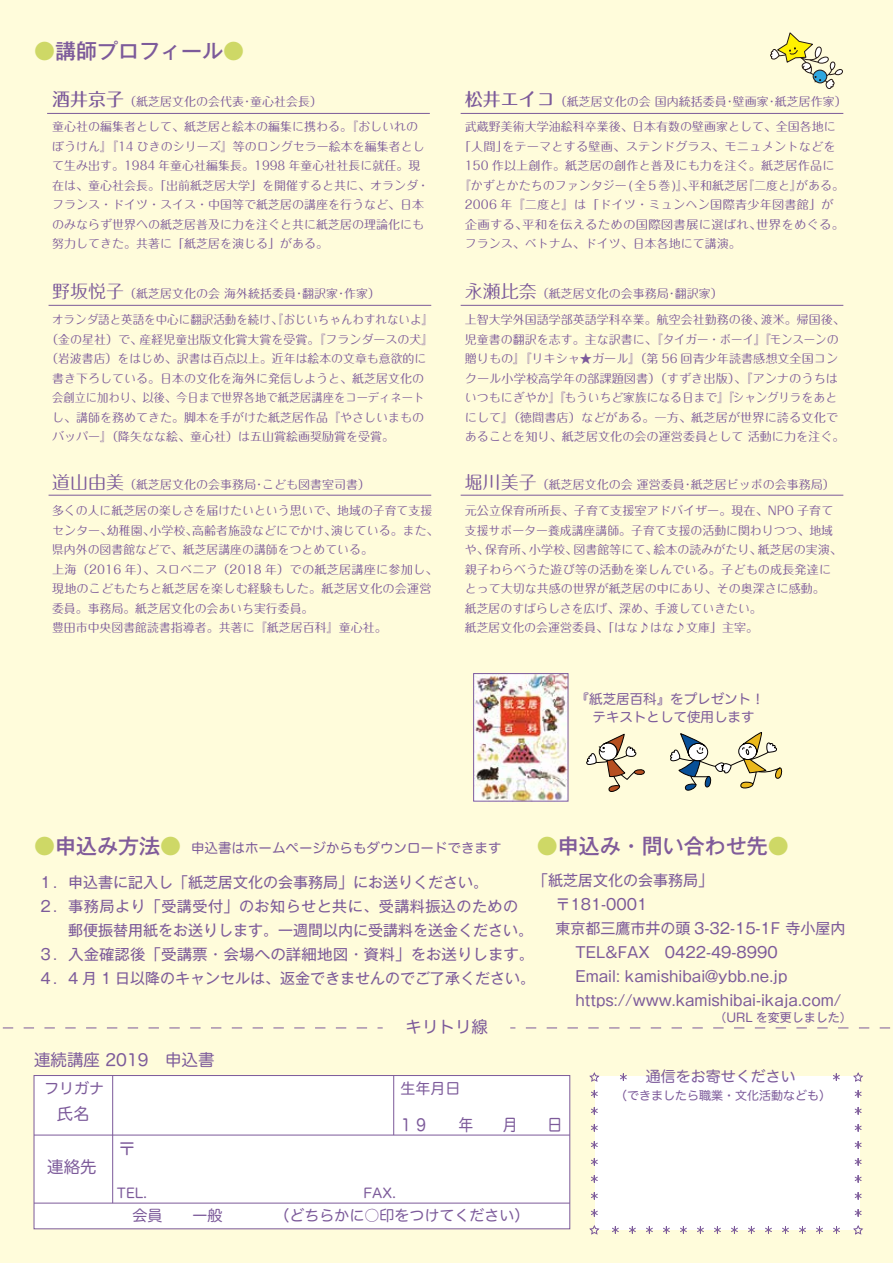
<style>
.page{position:relative;width:893px;height:1263px;background:#fffcdb}
.page>*{position:absolute;margin:0;border:0;box-sizing:border-box;transform-origin:0 0}
.t1{font:500 21px "Gothic MB101 Pro";color:#805b9a}
.t2{font:500 21px "Gothic MB101 Pro";color:#7c5a9a}
.t3{font:16.5px "Hira Maru Pro W4";color:#7c5a9a}
.t4{font:15px/24px "Gothic MB101 Pro";color:#7c5a9a}
.t5{font:15px "Hira Maru Pro W4";color:#7c5a9a}
.t6{font:13.5px/18px "Hira Maru Pro W4";color:#7c5a9a;text-align:center}
.t7{font:12px/19.5px "Maru Fo Pro";color:#7c5a9a}
.t8{font:12px "Maru Fo Pro";color:#7c5a9a;scale:.96 1}
.t9{font:12px "Maru Fo Pro";color:#7c5a9a;scale:.94 1}
.t10{font:12px "Maru Fo Pro";color:#7c5a9a;scale:1.04 1}
.t11{font:12px "Hira Maru Pro W4";color:#7c5a9a}
.s1{color:#ced866}
.s2{font-weight:500;font-size:18px}
.s3{font-size:18px}
</style>
<div class="page">
<hr style="left:47px;top:113px;width:383px;height:1px;background:#7c5a9a">
<hr style="left:461px;top:113px;width:382px;height:1px;background:#7c5a9a">
<hr style="left:49px;top:305px;width:382px;height:1px;background:#7c5a9a">
<hr style="left:461px;top:305px;width:382px;height:1px;background:#7c5a9a">
<hr style="left:49px;top:495px;width:382px;height:1px;background:#7c5a9a">
<hr style="left:461px;top:495px;width:382px;height:1px;background:#7c5a9a">
<img style="left:475px;top:675px;width:91px;height:124px">
<div style="left:473px;top:673px;width:95px;height:128px;border:1px solid #7c5a9a"></div>
<div style="left:595px;top:1076px;width:264px;height:153px;background:#fff"></div>
<svg style="left:589px;top:1072px;width:11px;height:10px"></svg>
<svg style="left:589px;top:1225px;width:11px;height:10px"></svg>
<svg style="left:853px;top:1072px;width:10px;height:10px"></svg>
<svg style="left:852px;top:1225px;width:12px;height:10px"></svg>
<svg style="left:629px;top:1226px;width:7px;height:7px"></svg>
<svg style="left:620px;top:1074px;width:7px;height:6px"></svg>
<svg style="left:612px;top:1226px;width:7px;height:7px"></svg>
<svg style="left:591px;top:1209px;width:7px;height:7px"></svg>
<svg style="left:591px;top:1192px;width:7px;height:7px"></svg>
<svg style="left:591px;top:1175px;width:7px;height:7px"></svg>
<svg style="left:591px;top:1158px;width:7px;height:7px"></svg>
<svg style="left:591px;top:1141px;width:7px;height:7px"></svg>
<svg style="left:591px;top:1124px;width:7px;height:7px"></svg>
<svg style="left:591px;top:1107px;width:7px;height:7px"></svg>
<svg style="left:591px;top:1090px;width:7px;height:7px"></svg>
<svg style="left:855px;top:1209px;width:7px;height:7px"></svg>
<svg style="left:855px;top:1192px;width:7px;height:7px"></svg>
<svg style="left:855px;top:1175px;width:7px;height:7px"></svg>
<svg style="left:855px;top:1158px;width:7px;height:7px"></svg>
<svg style="left:855px;top:1141px;width:7px;height:7px"></svg>
<svg style="left:855px;top:1124px;width:7px;height:7px"></svg>
<svg style="left:855px;top:1107px;width:7px;height:7px"></svg>
<svg style="left:855px;top:1090px;width:7px;height:7px"></svg>
<svg style="left:646px;top:1226px;width:7px;height:7px"></svg>
<svg style="left:663px;top:1226px;width:7px;height:7px"></svg>
<svg style="left:680px;top:1226px;width:7px;height:7px"></svg>
<svg style="left:697px;top:1226px;width:7px;height:7px"></svg>
<svg style="left:714px;top:1226px;width:7px;height:7px"></svg>
<svg style="left:731px;top:1226px;width:7px;height:7px"></svg>
<svg style="left:748px;top:1226px;width:7px;height:7px"></svg>
<svg style="left:765px;top:1226px;width:7px;height:7px"></svg>
<svg style="left:782px;top:1226px;width:7px;height:7px"></svg>
<svg style="left:799px;top:1226px;width:7px;height:7px"></svg>
<svg style="left:816px;top:1226px;width:7px;height:7px"></svg>
<svg style="left:833px;top:1226px;width:7px;height:7px"></svg>
<svg style="left:833px;top:1074px;width:7px;height:6px"></svg>
<svg style="left:3px;top:1028px;width:364px;height:1px"></svg>
<svg style="left:526px;top:1028px;width:365px;height:1px"></svg>
<div style="left:34px;top:1075px;width:536px;height:154px;background:#fff;border:1px solid #7c5a9a"></div>
<hr style="left:34px;top:1203px;width:536px;height:1px;background:#7c5a9a">
<hr style="left:34px;top:1135px;width:536px;height:1px;background:#7c5a9a">
<hr style="left:112px;top:1075px;width:1px;height:128px;background:#7c5a9a">
<hr style="left:393px;top:1075px;width:1px;height:60px;background:#7c5a9a">
<svg style="left:770px;top:32px;width:73px;height:57px"></svg>
<svg style="left:586px;top:733px;width:59px;height:59px"></svg>
<svg style="left:670px;top:732px;width:113px;height:59px"></svg>
<h1 class="t2" style="left:34px;top:33px;width:211px"><span class="s1">●</span>講師プロフィール<span class="s1">●</span></h1>
<p class="t7" style="left:52px;top:91px;width:272px"><span class="s2">酒井京子</span>（紙芝居文化の会代表･童心社会長）</p>
<p class="t7" style="left:465px;top:91px;width:383px"><span class="s2">松井エイコ</span>（紙芝居文化の会 国内統括委員･壁画家･紙芝居作家）</p>
<p class="t7" style="left:52px;top:116px;width:378px">童心社の編集者として、紙芝居と絵本の編集に携わる。『おしいれのぼうけん』『14 ひきのシリーズ』等のロングセラー絵本を編集者として生み出す。1984 年童心社編集長。1998 年童心社社長に就任。現在は、童心社会長。「出前紙芝居大学」を開催すると共に、オランダ・フランス・ドイツ・スイス・中国等で紙芝居の講座を行うなど、日本のみならず世界への紙芝居普及に力を注ぐと共に紙芝居の理論化にも努力してきた。共著に「紙芝居を演じる」がある。</p>
<p class="t7" style="left:465px;top:116px;width:372px">武蔵野美術大学油絵科卒業後、日本有数の壁画家として、全国各地に</p>
<p class="t7" style="left:465px;top:135px;width:372px">｢人間｣をテーマとする壁画、ステンドグラス、モニュメントなどを</p>
<p class="t7" style="left:465px;top:155px;width:371px">150 作以上創作。紙芝居の創作と普及にも力を注ぐ。紙芝居作品に</p>
<p class="t7" style="left:459px;top:174px;width:387px">『かずとかたちのファンタジー (全５巻)』、平和紙芝居『二度と』がある。</p>
<p class="t7" style="left:465px;top:194px;width:370px">2006 年『二度と』は「ドイツ・ミュンヘン国際青少年図書館」が</p>
<p class="t10" style="left:465px;top:215px;width:366px">企画する、平和を伝えるための国際図書展に選ばれ、世界をめぐる。</p>
<p class="t7" style="left:465px;top:233px;width:277px">フランス、ベトナム、ドイツ、日本各地にて講演。</p>
<p class="t7" style="left:52px;top:282px;width:329px"><span class="s3">野坂悦子</span>（紙芝居文化の会 海外統括委員･翻訳家･作家）</p>
<p class="t8" style="left:52px;top:310px;width:398px">オランダ語と英語を中心に翻訳活動を続け、『おじいちゃんわすれないよ』</p>
<p class="t7" style="left:46px;top:328px;width:389px">（金の星社）で、産経児童出版文化賞大賞を受賞。『フランダースの犬』</p>
<p class="t7" style="left:46px;top:347px;width:382px">（岩波書店）をはじめ、訳書は百点以上。近年は絵本の文章も意欲的に</p>
<p class="t7" style="left:52px;top:367px;width:374px">書き下ろしている。日本の文化を海外に発信しようと、紙芝居文化の</p>
<p class="t9" style="left:52px;top:388px;width:398px">会創立に加わり、以後、今日まで世界各地で紙芝居講座をコーディネート</p>
<p class="t7" style="left:52px;top:406px;width:374px">し、講師を務めてきた。脚本を手がけた紙芝居作品『やさしいまもの</p>
<p class="t7" style="left:52px;top:425px;width:344px">バッパー』（降矢なな絵、童心社）は五山賞絵画奨励賞を受賞。</p>
<p class="t7" style="left:52px;top:473px;width:320px"><span class="s3">道山由美</span>（紙芝居文化の会事務局･こども図書室司書）</p>
<p class="t7" style="left:52px;top:500px;width:388px">多くの人に紙芝居の楽しさを届けたいという思いで、地域の子育て支援センター、幼稚園、小学校、高齢者施設などにでかけ、演じている。また、県内外の図書館などで、紙芝居講座の講師をつとめている。<br>上海（2016 年）、スロベニア（2018 年）での紙芝居講座に参加し、現地のこどもたちと紙芝居を楽しむ経験もした。紙芝居文化の会運営委員。事務局。紙芝居文化の会あいち実行委員。<br>豊田市中央図書館読書指導者。共著に『紙芝居百科』童心社。</p>
<p class="t7" style="left:465px;top:282px;width:259px"><span class="s3">永瀬比奈</span>（紙芝居文化の会事務局･翻訳家）</p>
<p class="t7" style="left:465px;top:308px;width:381px">上智大学外国語学部英語学科卒業。航空会社勤務の後、渡米。帰国後、児童書の翻訳を志す。主な訳書に、『タイガー・ボーイ』『モンスーンの贈りもの』『リキシャ★ガール』（第 56 回青少年読書感想文全国コンクール小学校高学年の部課題図書）（すずき出版）、『アンナのうちはいつもにぎやか』『もういちど家族になる日まで』『シャングリラをあとにして』（徳間書店）などがある。一方、紙芝居が世界に誇る文化であることを知り、紙芝居文化の会の運営委員として 活動に力を注ぐ。</p>
<p class="t7" style="left:465px;top:473px;width:371px"><span class="s3">堀川美子</span>（紙芝居文化の会 運営委員･紙芝居ピッポの会事務局）</p>
<p class="t7" style="left:465px;top:500px;width:378px">元公立保育所所長、子育て支援室アドバイザー。現在、NPO 子育て支援サポーター養成講座講師。子育て支援の活動に関わりつつ、地域や、保育所、小学校、図書館等にて、絵本の読みがたり、紙芝居の実演、親子わらべうた遊び等の活動を楽しんでいる。子どもの成長発達にとって大切な共感の世界が紙芝居の中にあり、その奥深さに感動。<br>紙芝居のすばらしさを広げ、深め、手渡していきたい。<br>紙芝居文化の会運営委員、「はな♪はな♪文庫」主宰。</p>
<p class="t6" style="left:576px;top:689px;width:190px">『紙芝居百科』をプレゼント！テキストとして使用します</p>
<h1 class="t1" style="left:34px;top:828px;width:148px"><span class="s1">●</span>申込み方法<span class="s1">●</span></h1>
<h1 class="t1" style="left:537px;top:828px;width:253px"><span class="s1">●</span>申込み・問い合わせ先<span class="s1">●</span></h1>
<p class="t6" style="left:191px;top:838px;width:312px">申込書はホームページからもダウンロードできます</p>
<p class="t4" style="left:533px;top:867px;width:181px">「紙芝居文化の会事務局」</p>
<p class="t4" style="left:540px;top:891px;width:108px">　〒181-0001</p>
<p class="t4" style="left:540px;top:915px;width:306px">　東京都三鷹市井の頭 3-32-15-1F 寺小屋内</p>
<p class="t4" style="left:560px;top:939px;width:219px">　TEL&amp;FAX　0422-49-8990</p>
<p class="t4" style="left:560px;top:987px;width:282px">　https://www.kamishibai-ikaja.com/</p>
<p class="t4" style="left:38px;top:868px;width:751px">１．申込書に記入し「紙芝居文化の会事務局」にお送りください。<br>２．事務局より「受講受付」のお知らせと共に、受講料振込のための<br>　　郵便振替用紙をお送りします。一週間以内に受講料を送金ください。<br>３．入金確認後「受講票・会場への詳細地図・資料」をお送りします。<br>４．4 月 1 日以降のキャンセルは、返金できませんのでご了承ください。　 　Email: kamishibai@ybb.ne.jp</p>
<h2 class="t3" style="left:34px;top:1045px;width:182px">連続講座 2019　申込書</h2>
<p class="t5" style="left:44px;top:1075px;width:61px">フリガナ</p>
<h2 class="t3" style="left:57px;top:1099px;width:34px">氏名</h2>
<h2 class="t3" style="left:47px;top:1153px;width:51px">連絡先</h2>
<h2 class="t3" style="left:119px;top:1134px;width:18px">〒</h2>
<h2 class="t3" style="left:406px;top:1013px;width:84px">キリトリ線</h2>
<p class="t5" style="left:401px;top:1076px;width:61px">生年月日</p>
<p class="t5" style="left:133px;top:1202px;width:91px">会員　　一般</p>
<p class="t5" style="left:275px;top:1202px;width:256px">（どちらかに○印をつけてください）</p>
<p class="t5" style="left:646px;top:1063px;width:151px">通信をお寄せください</p>
<p class="t11" style="left:615px;top:1085px;width:217px">（できましたら職業・文化活動なども）</p>
</div>
